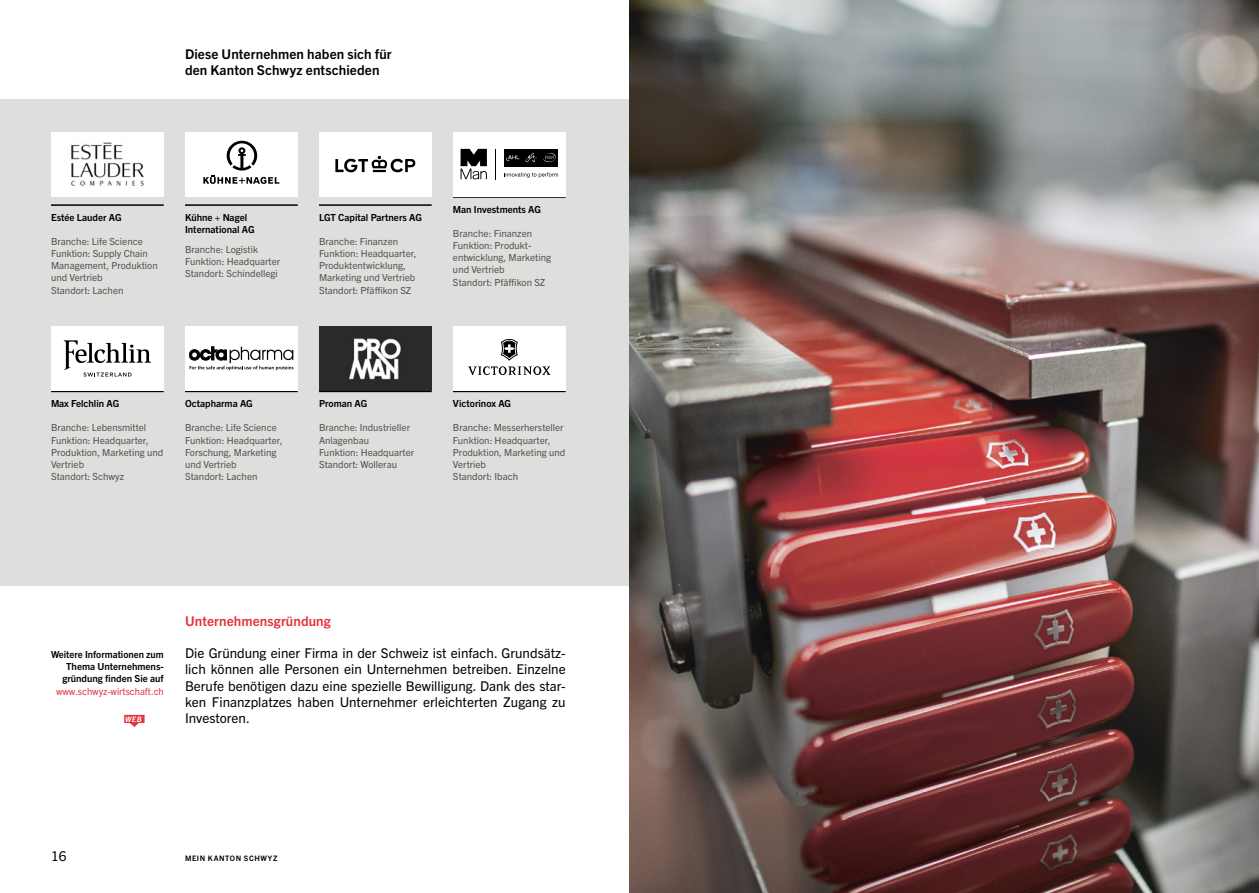
<style>
.page{position:relative;width:1259px;height:893px;background:#fff}
.page>*{position:absolute;margin:0;border:0;box-sizing:border-box;transform-origin:0 0}
.t1{font:13.5px/16.2px "Trade Gothic Next LT Pro";color:#000;text-align:justify}
.t2{font:700 13.5px/16.2px "Trade Gothic Next LT Pro";letter-spacing:.01em;color:#000}
.t3{font:700 13.5px "Trade Gothic Next LT Pro";letter-spacing:.01em;color:#e5323d}
.t4{font:9.75px/12.1px "Trade Gothic Next LT Pro";color:#55524e}
.t5{font:700 9.75px/12.1px "Trade Gothic Next LT Pro";color:#000}
.t6{font:9.75px "Trade Gothic Next LT Pro";color:#e5323d}
.t7{font:700 7.5px "Trade Gothic Next LT Pro";letter-spacing:.08em;color:#000}
.t8{font:italic 700 7.5px "Trade Gothic Next LT Pro";color:#fff}
</style>
<div class="page">
<div style="left:0;top:99px;width:629px;height:486px;background:#dededd"></div>
<hr style="left:453px;top:196px;width:113px;height:2px;background:#000">
<hr style="left:453px;top:391px;width:113px;height:1px;background:#000">
<hr style="left:319px;top:204px;width:113px;height:2px;background:#000">
<hr style="left:51px;top:391px;width:113px;height:1px;background:#000">
<hr style="left:51px;top:204px;width:113px;height:2px;background:#000">
<hr style="left:185px;top:391px;width:113px;height:1px;background:#000">
<hr style="left:185px;top:204px;width:113px;height:2px;background:#000">
<hr style="left:319px;top:391px;width:113px;height:1px;background:#000">
<div style="left:453px;top:132px;width:113px;height:65px;background:#fff"></div>
<hr style="left:495px;top:149px;width:1px;height:30px;background:#000">
<svg style="left:460px;top:149px;width:27px;height:30px"></svg>
<div style="left:504px;top:149px;width:17px;height:17px;background:#000"></div>
<svg style="left:506px;top:155px;width:13px;height:6px"></svg>
<div style="left:522px;top:149px;width:18px;height:17px;background:#000"></div>
<svg style="left:504px;top:173px;width:54px;height:5px"></svg>
<div style="left:541px;top:149px;width:17px;height:17px;background:#000"></div>
<svg style="left:525px;top:153px;width:11px;height:9px"></svg>
<svg style="left:543px;top:153px;width:13px;height:9px"></svg>
<div style="left:453px;top:326px;width:113px;height:65px;background:#fff"></div>
<svg style="left:468px;top:339px;width:82px;height:36px"></svg>
<div style="left:51px;top:326px;width:113px;height:65px;background:#fff"></div>
<svg style="left:64px;top:340px;width:87px;height:37px"></svg>
<div style="left:51px;top:132px;width:113px;height:64px;background:#fff"></div>
<img style="left:71px;top:142px;width:73px;height:44px">
<div style="left:185px;top:326px;width:113px;height:65px;background:#fff"></div>
<svg style="left:189px;top:347px;width:104px;height:23px"></svg>
<div style="left:185px;top:132px;width:113px;height:64px;background:#fff"></div>
<svg style="left:203px;top:141px;width:76px;height:43px"></svg>
<img style="left:319px;top:326px;width:113px;height:65px">
<svg style="left:124px;top:715px;width:21px;height:12px"></svg>
<img style="left:629px;top:0;width:630px;height:893px">
<div style="left:319px;top:132px;width:113px;height:64px;background:#fff"></div>
<svg style="left:335px;top:156px;width:80px;height:16px"></svg>
<h1 class="t2" style="left:185px;top:45px;width:208px">Diese Unternehmen haben sich für den Kanton Schwyz entschieden</h1>
<p class="t5" style="left:51px;top:210px;width:72px">Estée Lauder AG</p>
<p class="t4" style="left:51px;top:235px;width:108px">Branche: Life Science<br>Funktion: Supply Chain<br>Management, Produktion und Vertrieb<br>Standort: Lachen</p>
<p class="t5" style="left:185px;top:210px;width:71px">Kühne + Nagel<br>International AG</p>
<p class="t4" style="left:185px;top:243px;width:97px">Branche: Logistik<br>Funktion: Headquarter<br>Standort: Schindellegi</p>
<p class="t5" style="left:319px;top:210px;width:104px">LGT Capital Partners AG</p>
<p class="t4" style="left:319px;top:235px;width:99px">Branche: Finanzen<br>Funktion: Headquarter,<br>Produktentwicklung,<br>Marketing und Vertrieb<br>Standort: Pfäffikon SZ</p>
<p class="t5" style="left:453px;top:202px;width:90px">Man Investments AG</p>
<p class="t4" style="left:453px;top:227px;width:100px">Branche: Finanzen<br>Funktion: Produkt&shy;entwicklung, Marketing und Vertrieb<br>Standort: Pfäffikon SZ</p>
<p class="t5" style="left:51px;top:397px;width:70px">Max Felchlin AG</p>
<p class="t4" style="left:51px;top:421px;width:114px">Branche: Lebensmittel<br>Funktion: Headquarter,<br>Produktion, Marketing und<br>Vertrieb<br>Standort: Schwyz</p>
<p class="t5" style="left:185px;top:397px;width:69px">Octapharma AG</p>
<p class="t4" style="left:185px;top:421px;width:99px">Branche: Life Science<br>Funktion: Headquarter,<br>Forschung, Marketing und Vertrieb<br>Standort: Lachen</p>
<p class="t5" style="left:319px;top:397px;width:50px">Proman AG</p>
<p class="t4" style="left:319px;top:421px;width:97px">Branche: Industrieller<br>Anlagenbau<br>Funktion: Headquarter<br>Standort: Wollerau</p>
<p class="t5" style="left:453px;top:397px;width:60px">Victorinox AG</p>
<p class="t4" style="left:453px;top:421px;width:114px">Branche: Messerhersteller<br>Funktion: Headquarter,<br>Produktion, Marketing und<br>Vertrieb<br>Standort: Ibach</p>
<p class="t5" style="left:51px;top:648px;width:114px;text-align:right">Weitere Informationen zum<br>Thema Unternehmens&shy;gründung finden Sie auf</p>
<p class="t6" style="left:56px;top:684px;width:109px">www.schwyz-wirtschaft.ch</p>
<p class="t8" style="left:125px;top:714px;width:18px">WEB</p>
<h1 class="t3" style="left:185px;top:611px;width:147px">Unternehmensgründung</h1>
<p class="t1" style="left:185px;top:644px;width:382px">Die Gründung einer Firma in der Schweiz ist einfach. Grundsätz&shy;lich können alle Personen ein Unternehmen betreiben. Einzelne Berufe benötigen dazu eine spezielle Bewilligung. Dank des star&shy;ken Finanzplatzes haben Unternehmer erleichterten Zugang zu Investoren.</p>
<h1 class="t1" style="left:51px;top:847px;width:17px">16</h1>
<p class="t7" style="left:185px;top:853px;width:94px">MEIN KANTON SCHWYZ</p>
</div>
